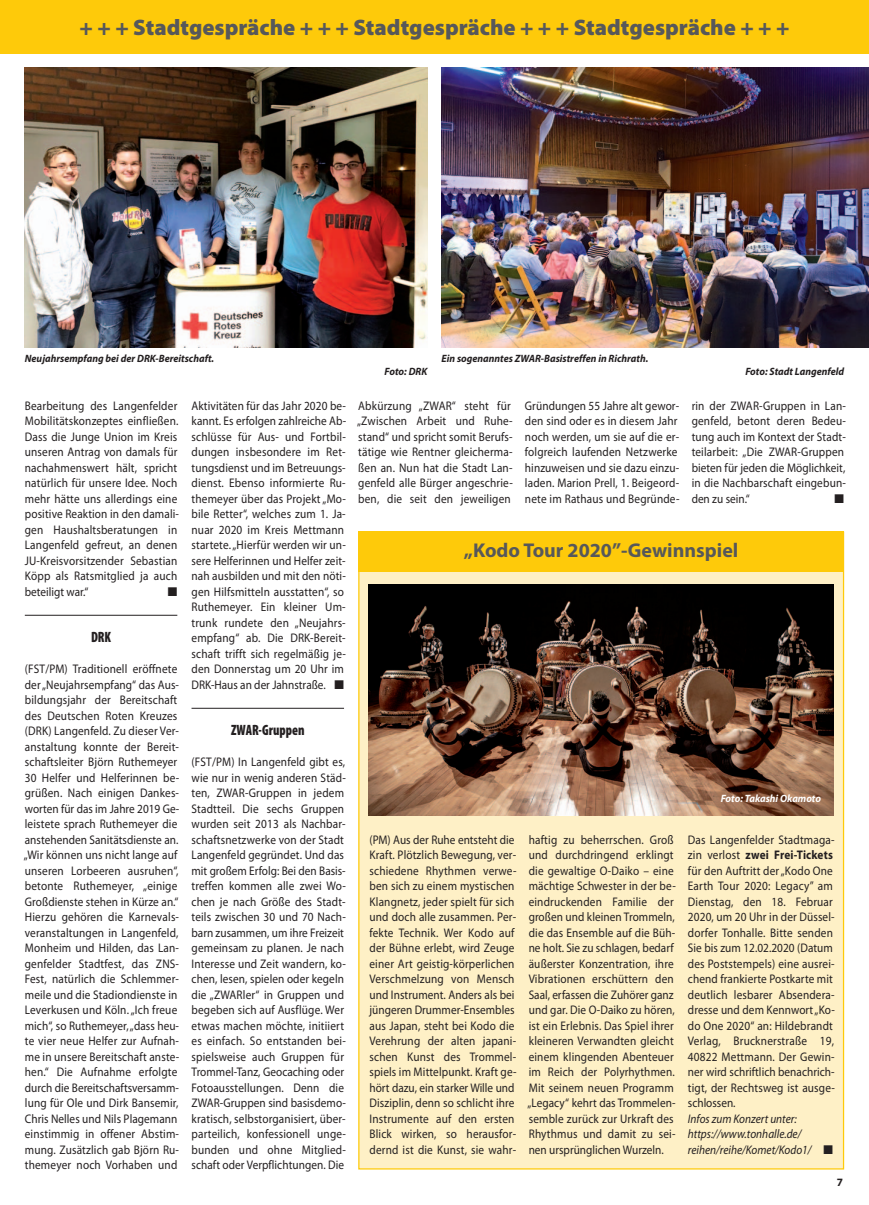
<style>
.page{position:relative;width:869px;height:1205px;background:#fff}
.page>*{position:absolute;margin:0;border:0;box-sizing:border-box;transform-origin:0 0}
.t1{font:900 22.5px "Myriad Pro";color:#57585a}
.t2{font:700 20px "Myriad Pro";color:#57585a}
.t3{font:900 condensed 15px "Myriad Pro";color:#231f20;scale:.9 1}
.t4{font:12.5px/15.5px "Myriad Pro";letter-spacing:.015em;color:#231f20;scale:.9 1}
.t5{font:italic 12.5px/15.5px "Myriad Pro";color:#231f20;scale:.9 1}
.t6{font:12.5px "Zapf Dingbats ITC";color:#231f20}
.t7{font:italic 700 10.62px "Myriad Pro";color:#231f20;scale:.95 1}
.t8{font:italic 700 10.62px "Myriad Pro";color:#fff;scale:.95 1}
.s1{font-weight:700}
</style>
<div class="page">
<div style="left:0;top:0;width:868px;height:53px;background:#feca0a"></div>
<hr style="left:25px;top:615px;width:152px;height:1px;background:#231f20">
<hr style="left:191px;top:708px;width:153px;height:1px;background:#231f20">
<img style="left:25px;top:67px;width:402px;height:280px">
<img style="left:441px;top:67px;width:427px;height:280px">
<div style="left:359px;top:533px;width:483px;height:635px;background:#fef0c6"></div>
<div style="left:358px;top:531px;width:485px;height:41px;background:#feca0a"></div>
<img style="left:369px;top:585px;width:464px;height:230px">
<h1 class="t1" style="left:80px;top:19px;width:711px">+ + + Stadtgespräche + + + Stadtgespräche + + + Stadtgespräche + + +</h1>
<p class="t7" style="left:25px;top:355px;width:201px">Neujahrsempfang bei der DRK-Bereitschaft.</p>
<p class="t4" style="left:25px;top:399px;width:173px">Bearbeitung des Langenfelder<br>Mobilitätskonzeptes einfließen.<br>Dass die Junge Union im Kreis unseren Antrag von damals für nachahmenswert hält, spricht natürlich für unsere Idee. Noch mehr hätte uns allerdings eine positive Reaktion in den damali&shy;gen Haushaltsberatungen in<br>Langenfeld gefreut, an denen<br>JU-Kreisvorsitzender Sebastian<br>Köpp als Ratsmitglied ja auch beteiligt war.“</p>
<p class="t6" style="left:168px;top:587px;width:11px">■</p>
<p class="t3" style="left:91px;top:632px;width:24px">DRK</p>
<p class="t4" style="left:24px;top:662px;width:174px">(FST/PM) Traditionell eröffnete der „Neujahrsempfang“ das Aus&shy;bildungsjahr der Bereitschaft des Deutschen Roten Kreuzes (DRK) Langenfeld. Zu dieser Ver&shy;anstaltung konnte der Bereit&shy;schaftsleiter Björn Ruthemeyer<br>30 Helfer und Helferinnen be&shy;grüßen. Nach einigen Dankes&shy;worten für das im Jahre 2019 Ge&shy;leistete sprach Ruthemeyer die anstehenden Sanitätsdienste an. „Wir können uns nicht lange auf unseren Lorbeeren ausruhen“, betonte Ruthemeyer, „einige<br>Großdienste stehen in Kürze an.“<br>Hierzu gehören die Karnevals&shy;veranstaltungen in Langenfeld,<br>Monheim und Hilden, das Lan&shy;genfelder Stadtfest, das ZNS-<br>Fest, natürlich die Schlemmer&shy;meile und die Stadiondienste in<br>Leverkusen und Köln. „Ich freue mich“, so Ruthemeyer, „dass heu&shy;te vier neue Helfer zur Aufnah&shy;me in unsere Bereitschaft anste&shy;hen.“ Die Aufnahme erfolgte durch die Bereitschaftsversamm&shy;lung für Ole und Dirk Bansemir,<br>Chris Nelles und Nils Plagemann einstimmig in offener Abstim&shy;mung. Zusätzlich gab Björn Ru&shy;themeyer noch Vorhaben und</p>
<p class="t4" style="left:191px;top:399px;width:173px">Aktivitäten für das Jahr 2020 be&shy;kannt. Es erfolgen zahlreiche Ab&shy;schlüsse für Aus- und Fortbil&shy;dungen insbesondere im Ret&shy;tungsdienst und im Betreuungs&shy;dienst. Ebenso informierte Ru&shy;themeyer über das Projekt „Mo&shy;bile Retter“, welches zum 1. Ja&shy;nuar 2020 im Kreis Mettmann startete. „Hierfür werden wir un&shy;sere Helferinnen und Helfer zeit&shy;nah ausbilden und mit den nöti&shy;gen Hilfsmitteln ausstatten“, so<br>Ruthemeyer. Ein kleiner Um&shy;trunk rundete den „Neujahrs - empfang“ ab. Die DRK-Bereit&shy;schaft trifft sich regelmäßig je&shy;den Donnerstag um 20 Uhr im<br>DRK-Haus an der Jahnstraße. ■</p>
<p class="t3" style="left:231px;top:725px;width:83px">ZWAR-Gruppen</p>
<p class="t4" style="left:191px;top:755px;width:173px">(FST/PM) In Langenfeld gibt es, wie nur in wenig anderen Städ&shy;ten, ZWAR-Gruppen in jedem<br>Stadtteil. Die sechs Gruppen wurden seit 2013 als Nachbar&shy;schaftsnetzwerke von der Stadt<br>Langenfeld gegründet. Und das mit großem Erfolg: Bei den Basis&shy;treffen kommen alle zwei Wo&shy;chen je nach Größe des Stadt&shy;teils zwischen 30 und 70 Nach&shy;barn zusammen, um ihre Freizeit gemeinsam zu planen. Je nach<br>Interesse und Zeit wandern, ko&shy;chen, lesen, spielen oder kegeln die „ZWARler“ in Gruppen und begeben sich auf Ausflüge. Wer etwas machen möchte, initiiert es einfach. So entstanden bei&shy;spielsweise auch Gruppen für<br>Trommel-Tanz, Geocaching oder<br>Fotoausstellungen. Denn die<br>ZWAR-Gruppen sind basisdemo&shy;kratisch, selbstorganisiert, über&shy;parteilich, konfessionell unge&shy;bunden und ohne Mitglied&shy;schaft oder Verpflichtungen. Die</p>
<p class="t7" style="left:384px;top:367px;width:47px">Foto: DRK</p>
<p class="t7" style="left:441px;top:355px;width:219px">Ein sogenanntes ZWAR-Basistreffen in Richrath.</p>
<p class="t7" style="left:745px;top:367px;width:105px">Foto: Stadt Langenfeld</p>
<p class="t4" style="left:357px;top:399px;width:174px">Abkürzung „ZWAR“ steht für „Zwischen Arbeit und Ruhe&shy;stand“ und spricht somit Berufs&shy;tätige wie Rentner gleicherma&shy;ßen an. Nun hat die Stadt Lan&shy;genfeld alle Bürger angeschrie&shy;ben, die seit den jeweiligen</p>
<p class="t4" style="left:524px;top:399px;width:173px">Gründungen 55 Jahre alt gewor&shy;den sind oder es in diesem Jahr noch werden, um sie auf die er&shy;folgreich laufenden Netzwerke hinzuweisen und sie dazu einzu&shy;laden. Marion Prell, 1. Beigeord&shy;nete im Rathaus und Begründe-</p>
<p class="t4" style="left:691px;top:399px;width:173px">rin der ZWAR-Gruppen in Lan&shy;genfeld, betont deren Bedeu&shy;tung auch im Kontext der Stadt&shy;teilarbeit: „Die ZWAR-Gruppen bieten für jeden die Möglichkeit, in die Nachbarschaft eingebun&shy;den zu sein.“</p>
<p class="t6" style="left:834px;top:494px;width:11px">■</p>
<h2 class="t2" style="left:463px;top:543px;width:276px">„Kodo Tour 2020”-Gewinnspiel</h2>
<p class="t8" style="left:720px;top:794px;width:107px">Foto: Takashi Okamoto</p>
<p class="t4" style="left:369px;top:833px;width:165px">(PM) Aus der Ruhe entsteht die<br>Kraft. Plötzlich Bewegung, ver&shy;schiedene Rhythmen verwe&shy;ben sich zu einem mystischen<br>Klangnetz, jeder spielt für sich und doch alle zusammen. Per&shy;fekte Technik. Wer Kodo auf der Bühne erlebt, wird Zeuge einer Art geistig-körperlichen<br>Verschmelzung von Mensch und Instrument. Anders als bei jüngeren Drummer-Ensembles aus Japan, steht bei Kodo die<br>Verehrung der alten japani&shy;schen Kunst des Trommel&shy;spiels im Mittelpunkt. Kraft ge&shy;hört dazu, ein starker Wille und<br>Disziplin, denn so schlicht ihre<br>Instrumente auf den ersten<br>Blick wirken, so herausfor&shy;dernd ist die Kunst, sie wahr-</p>
<p class="t4" style="left:527px;top:833px;width:166px">haftig zu beherrschen. Groß und durchdringend erklingt die gewaltige O-Daiko – eine mächtige Schwester in der be&shy;eindruckenden Familie der großen und kleinen Trommeln, die das Ensemble auf die Büh&shy;ne holt. Sie zu schlagen, bedarf äußerster Konzentration, ihre<br>Vibrationen erschüttern den<br>Saal, erfassen die Zuhörer ganz und gar. Die O-Daiko zu hören, ist ein Erlebnis. Das Spiel ihrer kleineren Verwandten gleicht einem klingenden Abenteuer im Reich der Polyrhythmen.<br>Mit seinem neuen Programm „Legacy“ kehrt das Trommelen&shy;semble zurück zur Urkraft des<br>Rhythmus und damit zu sei&shy;nen ursprünglichen Wurzeln.</p>
<p class="t4" style="left:687px;top:833px;width:165px">Das Langenfelder Stadtmaga&shy;zin verlost <span class="s1">zwei Frei-Tickets </span>für den Auftritt der „Kodo One<br>Earth Tour 2020: Legacy” am<br>Dienstag, den 18. Februar<br>2020, um 20 Uhr in der Düssel&shy;dorfer Tonhalle. Bitte senden<br>Sie bis zum 12.02.2020 (Datum des Poststempels) eine ausrei&shy;chend frankierte Postkarte mit deutlich lesbarer Absendera&shy;dresse und dem Kennwort „Ko&shy;do One 2020“ an: Hilde brandt<br>Verlag, Brucknerstraße 19,<br>40822 Mettmann. Der Gewin&shy;ner wird schriftlich benachrich&shy;tigt, der Rechtsweg ist ausge&shy;schlossen.</p>
<p class="t5" style="left:687px;top:1112px;width:162px">Infos zum Konzert unter: https://www.tonhalle.de/ reihen/reihe/Komet/Kodo1/ ■</p>
</div>
